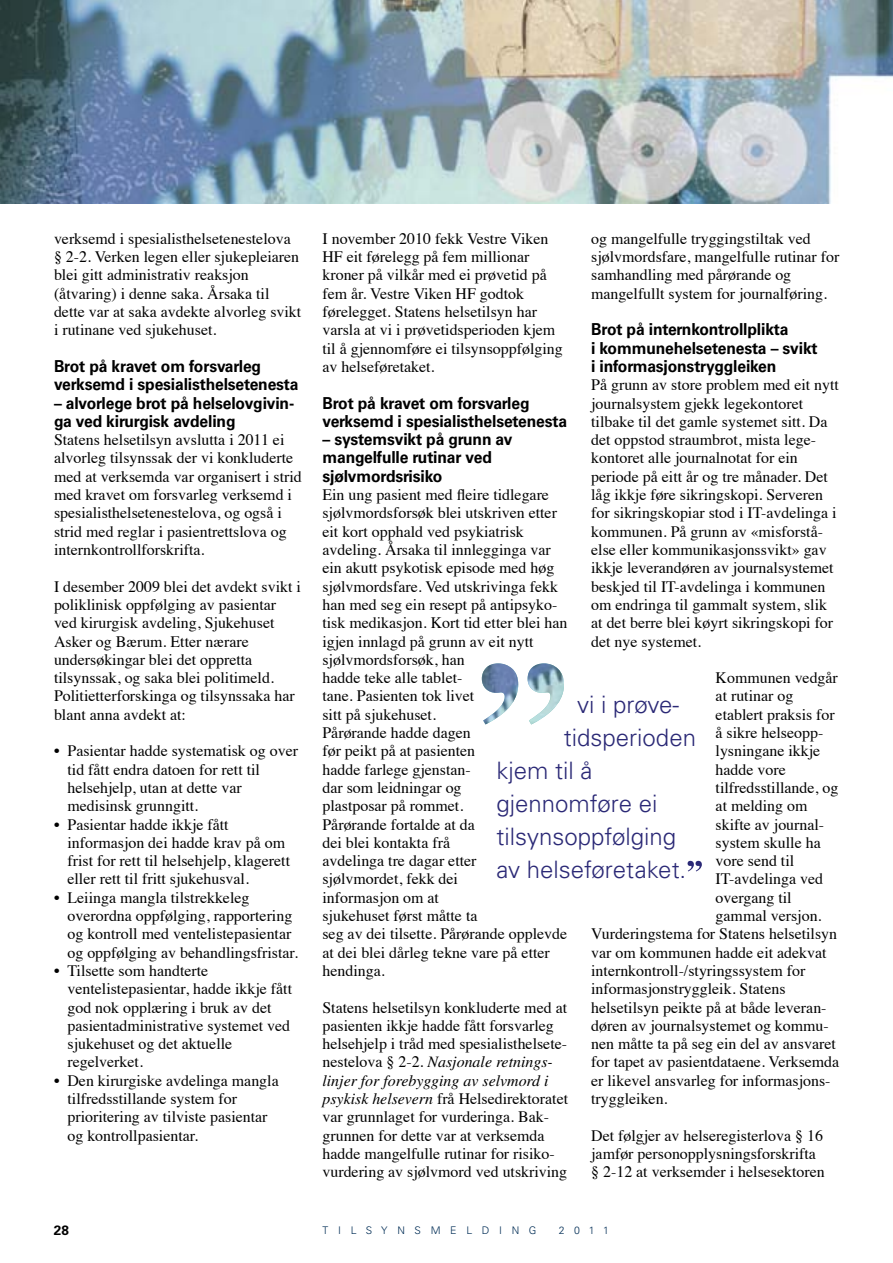
<style>
.page{position:relative;width:893px;height:1263px;background:#fff}
.page>*{position:absolute;margin:0;border:0;box-sizing:border-box;transform-origin:0 0}
.t1{font:300 24px "Univers LT Std";color:#2b2976}
.t2{font:700 16.5px/18.3px "Univers LT Std";letter-spacing:-.01em;color:#000;scale:.95 1}
.t3{font:15.9px/18.3px "Times";color:#000}
.t4{font:italic 15.9px/18.3px "Times LT Std";color:#000}
.t5{font:700 13.5px "Univers LT Std";color:#000}
.t6{font:300 10.5px "Univers LT Std";letter-spacing:.92em;color:#002d55}
.s1{font-family:"Times";font-style:normal}
.s2{font-family:"Times LT Std";font-style:italic}
</style>
<div class="page">
<img style="left:482px;top:663px;width:82px;height:61px">
<svg style="left:687px;top:861px;width:15px;height:10px"></svg>
<img style="left:0;top:0;width:893px;height:203px">
<p class="t3" style="left:54px;top:228px;width:249px">verksemd i spesialisthelsetenestelova § 2-2. Verken legen eller sjukepleiaren blei gitt administrativ reaksjon (åtvaring) i denne saka. Årsaka til dette var at saka avdekte alvorleg svikt i rutinane ved sjukehuset.</p>
<p class="t2" style="left:54px;top:357px;width:259px">Brot på kravet om forsvarleg verksemd i spesialisthelsetenesta</p>
<p class="t2" style="left:54px;top:394px;width:254px">– alvorlege brot på helselovgivin&shy;ga ved kirurgisk avdeling</p>
<p class="t3" style="left:54px;top:429px;width:249px">Statens helsetilsyn avslutta i 2011 ei alvorleg tilsynssak der vi konkluderte med at verksemda var organisert i strid med kravet om forsvarleg verksemd i spesialisthelsetenestelova, og også i strid med reglar i pasientrettslova og internkontrollforskrifta.</p>
<p class="t3" style="left:54px;top:576px;width:248px">I desember 2009 blei det avdekt svikt i poliklinisk oppfølging av pasientar ved kirurgisk avdeling, Sjukehuset Asker og Bærum. Etter nærare undersøkingar blei det oppretta tilsynssak, og saka blei politimeld.<br>Politietterforskinga og tilsynssaka har blant anna avdekt at:</p>
<p class="t3" style="left:67px;top:740px;width:232px;text-indent:-13px">• Pasientar hadde systematisk og over tid fått endra datoen for rett til helsehjelp, utan at dette var medisinsk grunngitt.</p>
<p class="t3" style="left:67px;top:814px;width:224px;text-indent:-13px">• Pasientar hadde ikkje fått informasjon dei hadde krav på om frist for rett til helsehjelp, klagerett eller rett til fritt sjukehusval.</p>
<p class="t3" style="left:67px;top:887px;width:232px;text-indent:-13px">• Leiinga mangla tilstrekkeleg overordna oppfølging, rapportering og kontroll med ventelistepasientar og oppfølging av behandlingsfristar.</p>
<p class="t3" style="left:67px;top:960px;width:226px;text-indent:-13px">• Tilsette som handterte ventelistepasientar, hadde ikkje fått god nok opplæring i bruk av det pasientadministrative systemet ved sjukehuset og det aktuelle regelverket.</p>
<p class="t3" style="left:67px;top:1070px;width:213px;text-indent:-13px">• Den kirurgiske avdelinga mangla tilfredsstillande system for prioritering av tilviste pasientar og kontrollpasientar.</p>
<p class="t3" style="left:591px;top:228px;width:250px">og mangelfulle tryggingstiltak ved sjølvmordsfare, mangelfulle rutinar for samhandling med pårørande og mangelfullt system for journalføring.</p>
<p class="t2" style="left:591px;top:320px;width:240px">Brot på internkontrollplikta<br>i kommunehelsetenesta – svikt i informasjonstryggleiken</p>
<p class="t3" style="left:591px;top:374px;width:249px">På grunn av store problem med eit nytt journalsystem gjekk legekontoret tilbake til det gamle systemet sitt. Da det oppstod straumbrot, mista lege&shy;kontoret alle journalnotat for ein periode på eitt år og tre månader. Det låg ikkje føre sikringskopi. Serveren for sikringskopiar stod i IT-avdelinga i kommunen. På grunn av «misforstå&shy;else eller kommunikasjonssvikt» gav ikkje leverandøren av journalsystemet beskjed til IT-avdelinga i kommunen om endringa til gammalt system, slik at det berre blei køyrt sikringskopi for det nye systemet.</p>
<p class="t3" style="left:716px;top:667px;width:124px">Kommunen vedgår</p>
<p class="t3" style="left:716px;top:685px;width:79px">at rutinar og</p>
<p class="t3" style="left:716px;top:704px;width:121px">etablert praksis for</p>
<p class="t3" style="left:716px;top:722px;width:109px">å sikre helseopp-</p>
<p class="t3" style="left:716px;top:740px;width:106px">lysningane ikkje</p>
<p class="t3" style="left:716px;top:759px;width:72px">hadde vore</p>
<p class="t3" style="left:716px;top:777px;width:124px">tilfredsstillande, og</p>
<p class="t3" style="left:716px;top:795px;width:93px">at melding om</p>
<p class="t3" style="left:716px;top:814px;width:110px">skifte av journal-</p>
<p class="t3" style="left:716px;top:832px;width:107px">system skulle ha</p>
<p class="t3" style="left:716px;top:850px;width:80px">vore send til</p>
<p class="t3" style="left:716px;top:868px;width:109px">IT-avdelinga ved</p>
<p class="t3" style="left:716px;top:887px;width:78px">overgang til</p>
<p class="t3" style="left:716px;top:905px;width:107px">gammal versjon.</p>
<p class="t3" style="left:591px;top:923px;width:247px">Vurderingstema for Statens helsetilsyn</p>
<p class="t3" style="left:591px;top:942px;width:237px">var om kommunen hadde eit adekvat</p>
<p class="t3" style="left:591px;top:960px;width:216px">internkontroll-/styringssystem for</p>
<p class="t3" style="left:591px;top:978px;width:196px">informasjonstryggleik. Statens</p>
<p class="t3" style="left:591px;top:997px;width:237px">helsetilsyn peikte på at både leveran-</p>
<p class="t3" style="left:591px;top:1015px;width:239px">døren av journalsystemet og kommu-</p>
<p class="t3" style="left:591px;top:1033px;width:246px">nen måtte ta på seg ein del av ansvaret</p>
<p class="t3" style="left:591px;top:1052px;width:250px">for tapet av pasientdataene. Verksemda</p>
<p class="t3" style="left:591px;top:1070px;width:241px">er likevel ansvarleg for informasjons-</p>
<p class="t3" style="left:591px;top:1088px;width:78px">tryggleiken.</p>
<p class="t3" style="left:591px;top:1125px;width:235px">Det følgjer av helseregisterlova § 16 jamfør personopplysningsforskrifta § 2-12 at verksemder i helsesektoren</p>
<p class="t3" style="left:322px;top:228px;width:242px">I november 2010 fekk Vestre Viken HF eit førelegg på fem millionar kroner på vilkår med ei prøvetid på fem år. Vestre Viken HF godtok førelegget. Statens helsetilsyn har varsla at vi i prøvetidsperioden kjem til å gjennomføre ei tilsynsoppfølging av helseføretaket.</p>
<p class="t2" style="left:322px;top:394px;width:259px">Brot på kravet om forsvarleg verksemd i spesialisthelsetenesta</p>
<p class="t2" style="left:322px;top:430px;width:202px">– systemsvikt på grunn av mangelfulle rutinar ved sjølvmordsrisiko</p>
<p class="t3" style="left:322px;top:484px;width:247px">Ein ung pasient med fleire tidlegare sjølvmordsforsøk blei utskriven etter eit kort opphald ved psykiatrisk avdeling. Årsaka til innlegginga var ein akutt psykotisk episode med høg sjølvmordsfare. Ved utskrivinga fekk han med seg ein resept på antipsyko&shy;tisk medikasjon. Kort tid etter blei han igjen innlagd på grunn av eit nytt sjølvmordsforsøk, han<br>hadde teke alle tablet-<br>tane. Pasienten tok livet<br>sitt på sjukehuset.<br>Pårørande hadde dagen<br>før peikt på at pasienten<br>hadde farlege gjenstan-<br>dar som leidningar og<br>plastposar på rommet.<br>Pårørande fortalde at da<br>dei blei kontakta frå<br>avdelinga tre dagar etter<br>sjølvmordet, fekk dei<br>informasjon om at<br>sjukehuset først måtte ta<br>seg av dei tilsette. Pårørande opplevde at dei blei dårleg tekne vare på etter hendinga.</p>
<p class="t3" style="left:322px;top:997px;width:246px">Statens helsetilsyn konkluderte med at pasienten ikkje hadde fått forsvarleg helsehjelp i tråd med spesialisthelsete-</p>
<p class="t4" style="left:322px;top:1053px;width:232px"><span class="s1">nestelova § 2-2.</span> Nasjonale retnings&shy;linjer for forebygging av selvmord i</p>
<p class="t3" style="left:322px;top:1088px;width:247px"><span class="s2">psykisk helsevern</span> frå Helsedirektoratet var grunnlaget for vurderinga. Bak&shy;grunnen for dette var at verksemda hadde mangelfulle rutinar for risiko&shy;vurdering av sjølvmord ved utskriving</p>
<h1 class="t1" style="left:577px;top:690px;width:103px">vi i prøve-</h1>
<h1 class="t1" style="left:564px;top:723px;width:134px">tidsperioden</h1>
<h1 class="t1" style="left:497px;top:756px;width:97px">kjem til å</h1>
<h1 class="t1" style="left:497px;top:789px;width:162px">gjennomføre ei</h1>
<h1 class="t1" style="left:497px;top:822px;width:181px">tilsynsoppfølging</h1>
<h1 class="t1" style="left:497px;top:855px;width:191px">av helseføretaket.</h1>
<p class="t5" style="left:54px;top:1222px;width:17px">28</p>
<p class="t6" style="left:323px;top:1224px;width:215px">TILSYNSMELDING</p>
<p class="t6" style="left:559px;top:1224px;width:52px">2011</p>
</div>
